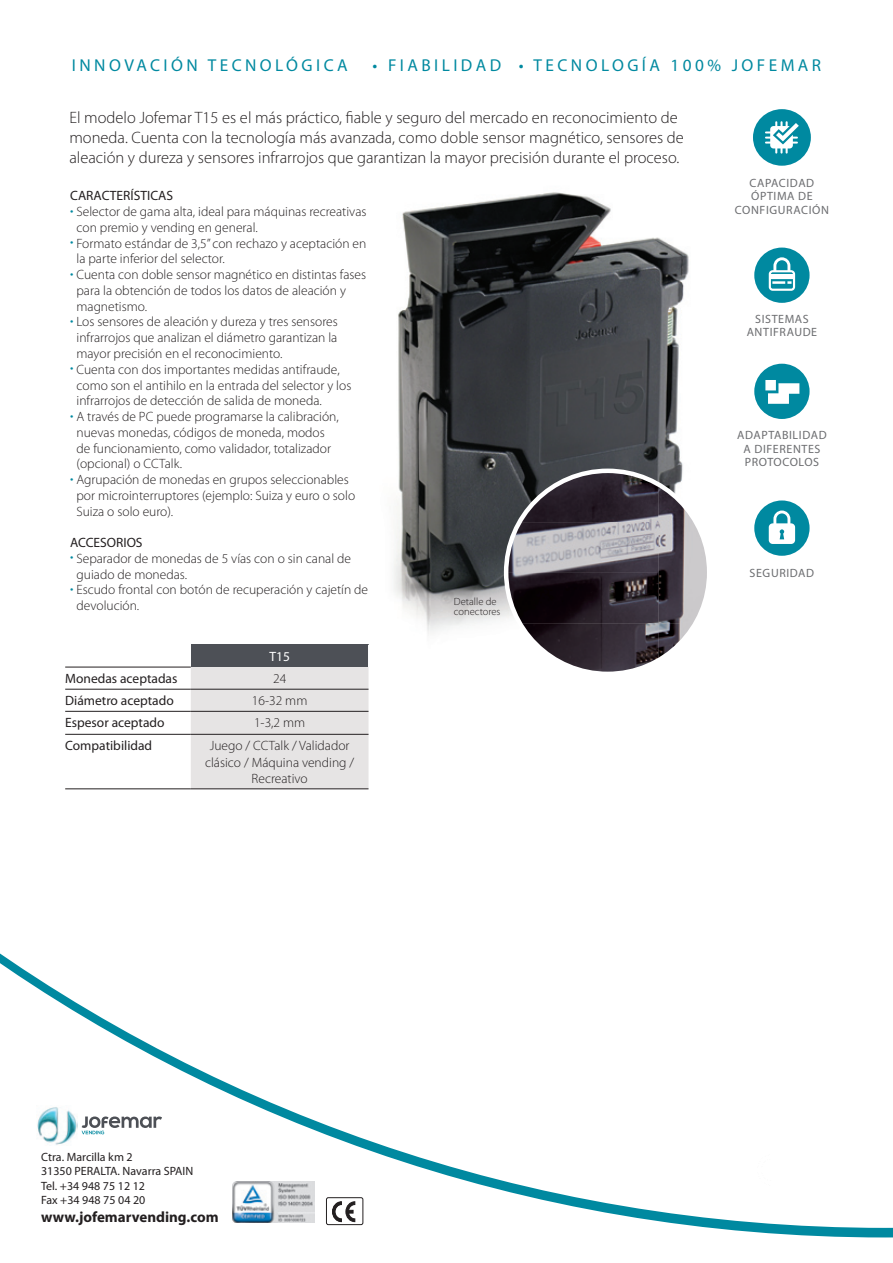
<style>
.page{position:relative;width:893px;height:1263px;background:#fff}
.page>*{position:absolute;margin:0;border:0;box-sizing:border-box;transform-origin:0 0}
.t1{font:17.25px "Myriad Pro";letter-spacing:.2em;color:#0089a0}
.t2{font:300 16.5px/19.8px "Myriad Pro";color:#231f20}
.t3{font:700 15px "Myriad Pro";color:#231f20}
.t4{font:300 13.5px/15.8px "Myriad Pro";color:#231f20}
.t5{font:13.5px "Myriad Pro";color:#231f20}
.t6{font:13.5px "Myriad Pro";color:#fff}
.t7{font:12px/13.5px "Myriad Pro";letter-spacing:.05em;color:#6c6d70;text-align:center}
.t8{font:12px/14.4px "Myriad Pro";color:#231f20}
.t9{font:300 10.5px/10.5px "Myriad Pro";color:#231f20}
.s1{color:#0089a0}
</style>
<div class="page">
<svg style="left:754px;top:500px;width:56px;height:56px"></svg>
<svg style="left:754px;top:364px;width:56px;height:55px"></svg>
<svg style="left:754px;top:248px;width:56px;height:55px"></svg>
<svg style="left:753px;top:109px;width:58px;height:57px"></svg>
<svg style="left:0;top:953px;width:893px;height:284px"></svg>
<svg style="left:756px;top:1153px;width:37px;height:34px"></svg>
<div style="left:748px;top:1148px;width:56px;height:42px;border:1px solid #fff;border-radius:3px"></div>
<svg style="left:230px;top:1179px;width:86px;height:46px"></svg>
<img style="left:232px;top:1182px;width:82px;height:40px">
<div style="left:326px;top:1197px;width:37px;height:28px;border:1px solid #231f20;border-radius:2px"></div>
<svg style="left:332px;top:1201px;width:24px;height:21px"></svg>
<img style="left:394px;top:192px;width:295px;height:442px">
<img style="left:519px;top:472px;width:139px;height:50px">
<img style="left:658px;top:484px;width:48px;height:139px">
<img style="left:506px;top:522px;width:152px;height:101px">
<img style="left:520px;top:623px;width:138px;height:48px">
<img style="left:658px;top:623px;width:35px;height:35px">
<div style="left:504px;top:469px;width:207px;height:207px;border:4px solid #fff;border-radius:50%"></div>
<hr style="left:65px;top:667px;width:126px;height:1px;background:#231f20">
<hr style="left:65px;top:689px;width:126px;height:1px;background:#231f20">
<hr style="left:65px;top:711px;width:126px;height:1px;background:#231f20">
<hr style="left:65px;top:734px;width:126px;height:1px;background:#231f20">
<hr style="left:65px;top:788px;width:126px;height:1px;background:#231f20">
<svg style="left:191px;top:645px;width:178px;height:144px;background:#c9c8c9"></svg>
<img style="left:37px;top:1105px;width:40px;height:41px">
<svg style="left:82px;top:1116px;width:80px;height:18px"></svg>
<p class="t1" style="left:72px;top:55px;width:277px">INNOVACIÓN TECNOLÓGICA</p>
<p class="t1" style="left:373px;top:55px;width:450px">• FIABILIDAD • TECNOLOGÍA 100% JOFEMAR</p>
<p class="t2" style="left:69px;top:108px;width:616px">El modelo Jofemar T15 es el más práctico, fiable y seguro del mercado en reconocimiento de moneda. Cuenta con la tecnología más avanzada, como doble sensor magnético, sensores de aleación y dureza y sensores infrarrojos que garantizan la mayor precisión durante el proceso.</p>
<p class="t5" style="left:70px;top:188px;width:104px">CARACTERÍSTICAS</p>
<p class="t4" style="left:77px;top:204px;width:291px;text-indent:-6px"><span class="s1">•</span> Selector de gama alta, ideal para máquinas recreativas con premio y vending en general.</p>
<p class="t4" style="left:77px;top:236px;width:291px;text-indent:-6px"><span class="s1">•</span> Formato estándar de 3,5” con rechazo y aceptación en la parte inferior del selector.</p>
<p class="t4" style="left:77px;top:267px;width:291px;text-indent:-6px"><span class="s1">•</span> Cuenta con doble sensor magnético en distintas fases para la obtención de todos los datos de aleación y magnetismo.</p>
<p class="t4" style="left:77px;top:314px;width:263px;text-align:justify;text-indent:-6px"><span class="s1">•</span> Los sensores de aleación y dureza y tres sensores infrarrojos que analizan el diámetro garantizan la mayor precisión en el reconocimiento.</p>
<p class="t4" style="left:77px;top:362px;width:276px;text-indent:-6px"><span class="s1">•</span> Cuenta con dos importantes medidas antifraude, como son el antihilo en la entrada del selector y los infrarrojos de detección de salida de moneda.</p>
<p class="t4" style="left:77px;top:409px;width:264px;text-indent:-6px"><span class="s1">•</span> A través de PC puede programarse la calibración, nuevas monedas, códigos de moneda, modos de funcionamiento, como validador, totalizador (opcional) o CCTalk.</p>
<p class="t4" style="left:77px;top:472px;width:280px;text-indent:-6px"><span class="s1">•</span> Agrupación de monedas en grupos seleccionables por microinterruptores (ejemplo: Suiza y euro o solo<br>Suiza o solo euro).</p>
<p class="t5" style="left:70px;top:534px;width:74px">ACCESORIOS</p>
<p class="t4" style="left:77px;top:551px;width:276px;text-indent:-6px"><span class="s1">•</span> Separador de monedas de 5 vías con o sin canal de guiado de monedas.</p>
<p class="t4" style="left:77px;top:582px;width:293px;text-indent:-6px"><span class="s1">•</span> Escudo frontal con botón de recuperación y cajetín de devolución.</p>
<p class="t6" style="left:269px;top:648px;width:22px">T15</p>
<p class="t5" style="left:65px;top:670px;width:114px">Monedas aceptadas</p>
<p class="t4" style="left:273px;top:671px;width:15px">24</p>
<p class="t5" style="left:65px;top:692px;width:110px">Diámetro aceptado</p>
<p class="t4" style="left:252px;top:693px;width:57px">16-32 mm</p>
<p class="t5" style="left:65px;top:715px;width:101px">Espesor aceptado</p>
<p class="t4" style="left:254px;top:715px;width:53px">1-3,2 mm</p>
<p class="t5" style="left:65px;top:738px;width:89px">Compatibilidad</p>
<p class="t4" style="left:205px;top:738px;width:151px;line-height:16.2px;text-align:center">Juego / CCTalk / Validador clásico / Máquina vending /<br>Recreativo</p>
<p class="t9" style="left:454px;top:596px;width:48px">Detalle de conectores</p>
<p class="t7" style="left:735px;top:176px;width:95px">CAPACIDAD<br>ÓPTIMA DE<br>CONFIGURACIÓN</p>
<p class="t7" style="left:747px;top:312px;width:72px">SISTEMAS<br>ANTIFRAUDE</p>
<p class="t7" style="left:737px;top:428px;width:91px">ADAPTABILIDAD<br>A DIFERENTES<br>PROTOCOLOS</p>
<p class="t7" style="left:750px;top:566px;width:66px">SEGURIDAD</p>
<p class="t8" style="left:41px;top:1149px;width:154px">Ctra. Marcilla km 2<br>31350 PERALTA. Navarra SPAIN<br>Tel. +34 948 75 12 12<br>Fax +34 948 75 04 20</p>
<p class="t3" style="left:41px;top:1207px;width:179px">www.jofemarvending.com</p>
</div>
